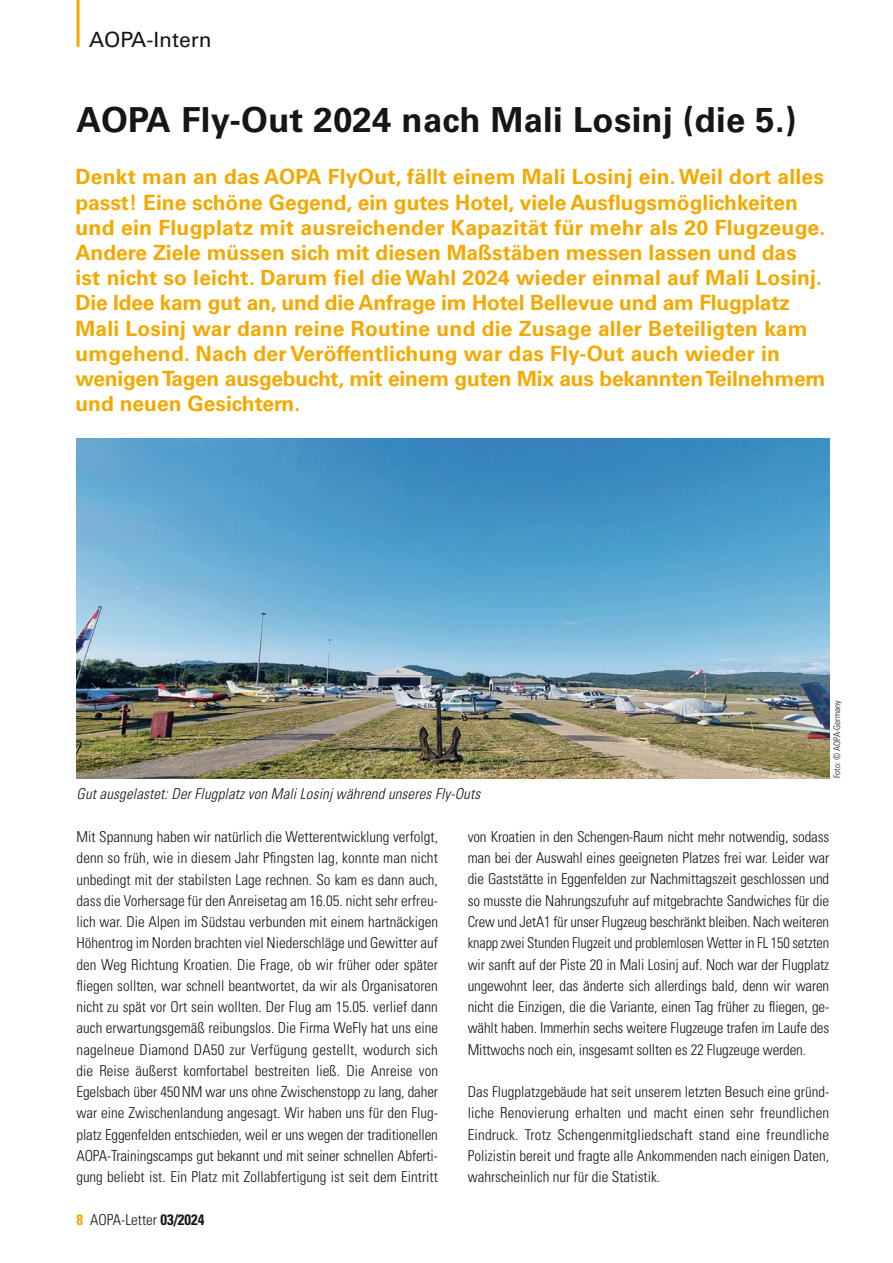
<style>
.page{position:relative;width:893px;height:1263px;background:#fff}
.page>*{position:absolute;margin:0;border:0;box-sizing:border-box;transform-origin:0 0}
.t1{font:700 34.5px "Univers LT";letter-spacing:.01em;color:#161518}
.t2{font:700 21px/25.2px "Univers LT";color:#f3a900}
.t3{font:21px "Univers LT";letter-spacing:-.01em;color:#161518}
.t4{font:300 condensed 15px/21.3px "Univers LT";color:#161518;text-align:justify}
.t5{font:italic 300 condensed 15px "Univers LT";letter-spacing:.01em;color:#161518}
.t6{font:300 condensed 9px "Univers LT";color:#161518}
.s1{font-weight:700;color:#f3a900}
.s2{font-weight:700}
</style>
<div class="page">
<hr style="left:77px;top:0;width:3px;height:47px;background:#f3a900">
<img style="left:77px;top:438px;width:752px;height:340px">
<h2 class="t3" style="left:89px;top:27px;width:124px">AOPA-Intern</h2>
<h1 class="t1" style="left:77px;top:100px;width:721px">AOPA Fly-Out 2024 nach Mali Losinj (die 5.)</h1>
<p class="t2" style="left:75px;top:165px;width:751px">Denkt man an das AOPA FlyOut, fällt einem Mali Losinj ein. Weil dort alles passt! Eine schöne Gegend, ein gutes Hotel, viele Ausflugsmöglichkeiten und ein Flugplatz mit ausreichender Kapazität für mehr als 20 Flugzeuge.<br>Andere Ziele müssen sich mit diesen Maßstäben messen lassen und das ist nicht so leicht. Darum fiel die Wahl 2024 wieder einmal auf Mali Losinj.<br>Die Idee kam gut an, und die Anfrage im Hotel Bellevue und am Flugplatz Mali Losinj war dann reine Routine und die Zusage aller Beteiligten kam umgehend. Nach der Veröffentlichung war das Fly-Out auch wieder in wenigen Tagen ausgebucht, mit einem guten Mix aus bekannten Teilnehmern und neuen Gesichtern.</p>
<p class="t5" style="left:77px;top:785px;width:405px">Gut ausgelastet: Der Flugplatz von Mali Losinj während unseres Fly-Outs</p>
<p class="t6" style="left:832px;top:778px;width:79px;rotate:-90deg">Foto: © AOPA-Germany</p>
<p class="t4" style="left:77px;top:826px;width:363px">Mit Spannung haben wir natürlich die Wetterentwicklung verfolgt, denn so früh, wie in diesem Jahr Pfingsten lag, konnte man nicht unbedingt mit der stabilsten Lage rechnen. So kam es dann auch, dass die Vorhersage für den Anreisetag am 16.05. nicht sehr erfreu&shy;lich war. Die Alpen im Südstau verbunden mit einem hartnäckigen Höhentrog im Norden brachten viel Niederschläge und Gewitter auf den Weg Richtung Kroatien. Die Frage, ob wir früher oder später fliegen sollten, war schnell beantwortet, da wir als Organisatoren nicht zu spät vor Ort sein wollten. Der Flug am 15.05. verlief dann auch erwartungsgemäß reibungslos. Die Firma WeFly hat uns eine nagelneue Diamond DA50 zur Verfügung gestellt, wodurch sich die Reise äußerst komfortabel bestreiten ließ. Die Anreise von Egelsbach über 450NM war uns ohne Zwischenstopp zu lang, daher war eine Zwischenlandung angesagt. Wir haben uns für den Flug&shy;platz Eggenfelden entschieden, weil er uns wegen der traditionellen AOPA-Trainingscamps gut bekannt und mit seiner schnellen Abferti&shy;gung beliebt ist. Ein Platz mit Zollabfertigung ist seit dem Eintritt</p>
<p class="t4" style="left:468px;top:826px;width:363px">von Kroatien in den Schengen-Raum nicht mehr notwendig, sodass man bei der Auswahl eines geeigneten Platzes frei war. Leider war die Gaststätte in Eggenfelden zur Nachmittagszeit geschlossen und so musste die Nahrungszufuhr auf mitgebrachte Sandwiches für die Crew und JetA1 für unser Flugzeug beschränkt bleiben. Nach weiteren knapp zwei Stunden Flugzeit und problemlosen Wetter in FL 150 setzten wir sanft auf der Piste 20 in Mali Losinj auf. Noch war der Flugplatz ungewohnt leer, das änderte sich allerdings bald, denn wir waren nicht die Einzigen, die die Variante, einen Tag früher zu fliegen, ge&shy;wählt haben. Immerhin sechs weitere Flugzeuge trafen im Laufe des Mittwochs noch ein, insgesamt sollten es 22 Flugzeuge werden.</p>
<p class="t4" style="left:468px;top:1081px;width:363px">Das Flugplatzgebäude hat seit unserem letzten Besuch eine gründ&shy;liche Renovierung erhalten und macht einen sehr freundlichen Eindruck. Trotz Schengenmitgliedschaft stand eine freundliche Polizistin bereit und fragte alle Ankommenden nach einigen Daten, wahrscheinlich nur für die Statistik.</p>
<p class="t4" style="left:77px;top:1209px;width:130px"><span class="s1">8</span> AOPA-Letter <span class="s2">03/2024</span></p>
</div>
